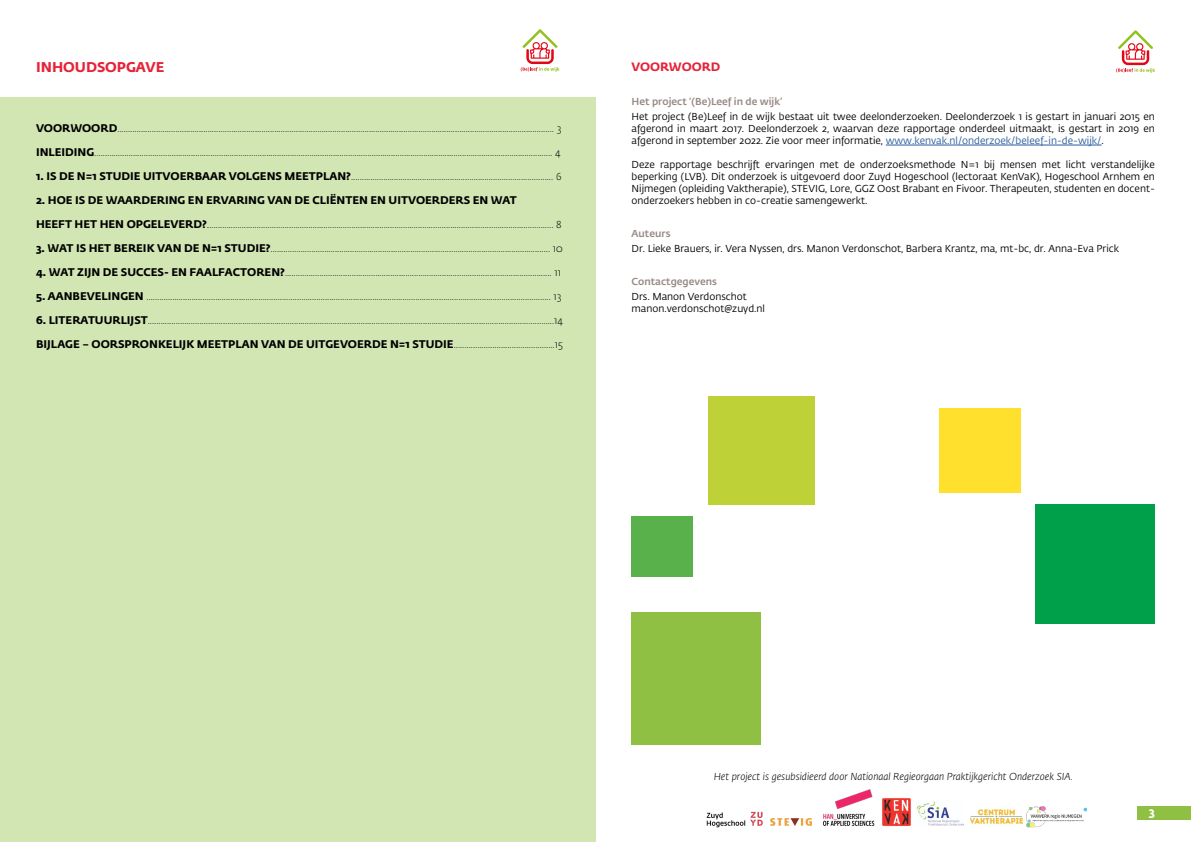
<style>
.page{position:relative;width:1191px;height:842px;background:#fff}
.page>*{position:absolute;margin:0;border:0;box-sizing:border-box;transform-origin:0 0}
.t1{font:700 14px "Fedra Sans Std";color:#e62338}
.t2{font:700 12px "Fedra Sans Std";color:#e62338}
.t3{font:700 12px "Fedra Sans Std";color:#fff}
.t4{font:700 11px "Fedra Sans Std";color:#000}
.t5{font:300 10px "Fedra Sans Std";color:#000}
.t6{font:10px/12px "Fedra Sans Std";color:#000;text-align:justify}
.t7{font:italic 300 10px "Fedra Sans Std";color:#000}
.t8{font:500 10px "Fedra Sans Std";color:#988a85}
.s1{font-weight:700;font-size:11px}
.s2{font-size:12px}
.s3{font-weight:300;font-size:10px}
.s4{color:#275b9b}
</style>
<div class="page">
<div style="left:0;top:97px;width:595px;height:745px;background:#d2e6b4"></div>
<hr style="left:885px;top:145px;width:216px;height:1px;background:#275b9b">
<svg style="left:1116px;top:30px;width:39px;height:43px"></svg>
<div style="left:1137px;top:806px;width:54px;height:14px;background:#8fc043"></div>
<svg style="left:520px;top:29px;width:39px;height:43px"></svg>
<div style="left:1035px;top:504px;width:120px;height:120px;background:#009f4a"></div>
<div style="left:631px;top:612px;width:130px;height:132px;background:#8fc043"></div>
<div style="left:939px;top:408px;width:81px;height:84px;background:#ffe02c"></div>
<div style="left:708px;top:396px;width:106px;height:108px;background:#bed136"></div>
<div style="left:631px;top:516px;width:62px;height:60px;background:#58b14a"></div>
<img style="left:706px;top:811px;width:57px;height:17px">
<img style="left:770px;top:818px;width:41px;height:7px">
<img style="left:823px;top:789px;width:52px;height:37px">
<img style="left:882px;top:798px;width:29px;height:28px">
<img style="left:916px;top:801px;width:47px;height:24px">
<img style="left:970px;top:809px;width:52px;height:16px">
<img style="left:1026px;top:806px;width:60px;height:22px">
<h1 class="t1" style="left:36px;top:58px;width:130px">INHOUDSOPGAVE</h1>
<p class="t5" style="left:36px;top:122px;width:527px"><span class="s1">VOORWOORD</span>........................................................................................................................................................................................................... 3</p>
<p class="t5" style="left:36px;top:146px;width:526px"><span class="s1">INLEIDING</span>..................................................................................................................................................................................................................... 4</p>
<p class="t5" style="left:36px;top:170px;width:527px"><span class="s1">1. IS DE N=1 STUDIE UITVOERBAAR VOLGENS MEETPLAN?</span>.............................................................................................. 6</p>
<p class="t4" style="left:36px;top:193px;width:482px">2. HOE IS DE WAARDERING EN ERVARING VAN DE CLIËNTEN EN UITVOERDERS EN WAT</p>
<p class="t5" style="left:36px;top:218px;width:527px"><span class="s1">HEEFT HET HEN OPGELEVERD?</span><span class="s2">.</span>................................................................................................................................................................ 8</p>
<p class="t5" style="left:36px;top:242px;width:528px"><span class="s1">3. WAT IS HET BEREIK VAN DE N=1 STUDIE?</span>.................................................................................................................................. 10</p>
<p class="t5" style="left:36px;top:266px;width:526px"><span class="s1">4. WAT ZIJN DE SUCCES- EN FAALFACTOREN?</span>............................................................................................................................ 11</p>
<p class="t5" style="left:36px;top:290px;width:527px"><span class="s1">5. AANBEVELINGEN</span> ............................................................................................................................................................................................ 13</p>
<p class="t5" style="left:36px;top:314px;width:528px"><span class="s1">6. LITERATUURLIJST</span>.............................................................................................................................................................................................14</p>
<p class="t4" style="left:36px;top:337px;width:528px">BIJLAGE – OORSPRONKELIJK MEETPLAN VAN DE UITGEVOERDE N=1 STUDIE<span class="s3">...............................................15</span></p>
<p class="t2" style="left:631px;top:59px;width:90px">VOORWOORD</p>
<p class="t8" style="left:631px;top:95px;width:152px">Het project ‘(Be)Leef in de wijk’</p>
<p class="t6" style="left:631px;top:111px;width:525px">Het project (Be)Leef in de wijk bestaat uit twee deelonderzoeken. Deelonderzoek 1 is gestart in januari 2015 en afgerond in maart 2017. Deelonderzoek 2, waarvan deze rapportage onderdeel uitmaakt, is gestart in 2019 en afgerond in september 2022. Zie voor meer informatie, <span class="s4">www.kenvak.nl/onderzoek/beleef-in-de-wijk/</span>.</p>
<p class="t6" style="left:631px;top:159px;width:525px">Deze rapportage beschrijft ervaringen met de onderzoeksmethode N=1 bij mensen met licht verstandelijke beperking (LVB). Dit onderzoek is uitgevoerd door Zuyd Hogeschool (lectoraat KenVaK), Hogeschool Arnhem en Nijmegen (opleiding Vaktherapie), STEVIG, Lore, GGZ Oost Brabant en Fivoor. Therapeuten, studenten en docent&shy;onderzoekers hebben in co-creatie samengewerkt.</p>
<p class="t8" style="left:631px;top:227px;width:41px">Auteurs</p>
<p class="t6" style="left:631px;top:243px;width:489px">Dr. Lieke Brauers, ir. Vera Nyssen, drs. Manon Verdonschot, Barbera Krantz, ma, mt-bc, dr. Anna-Eva Prick</p>
<p class="t8" style="left:631px;top:275px;width:87px">Contactgegevens</p>
<p class="t6" style="left:631px;top:291px;width:135px">Drs. Manon Verdonschot manon.verdonschot@zuyd.nl</p>
<p class="t7" style="left:713px;top:770px;width:360px">Het project is gesubsidieerd door Nationaal Regieorgaan Praktijkgericht Onderzoek SIA.</p>
<p class="t3" style="left:1148px;top:804px;width:8px">3</p>
</div>
